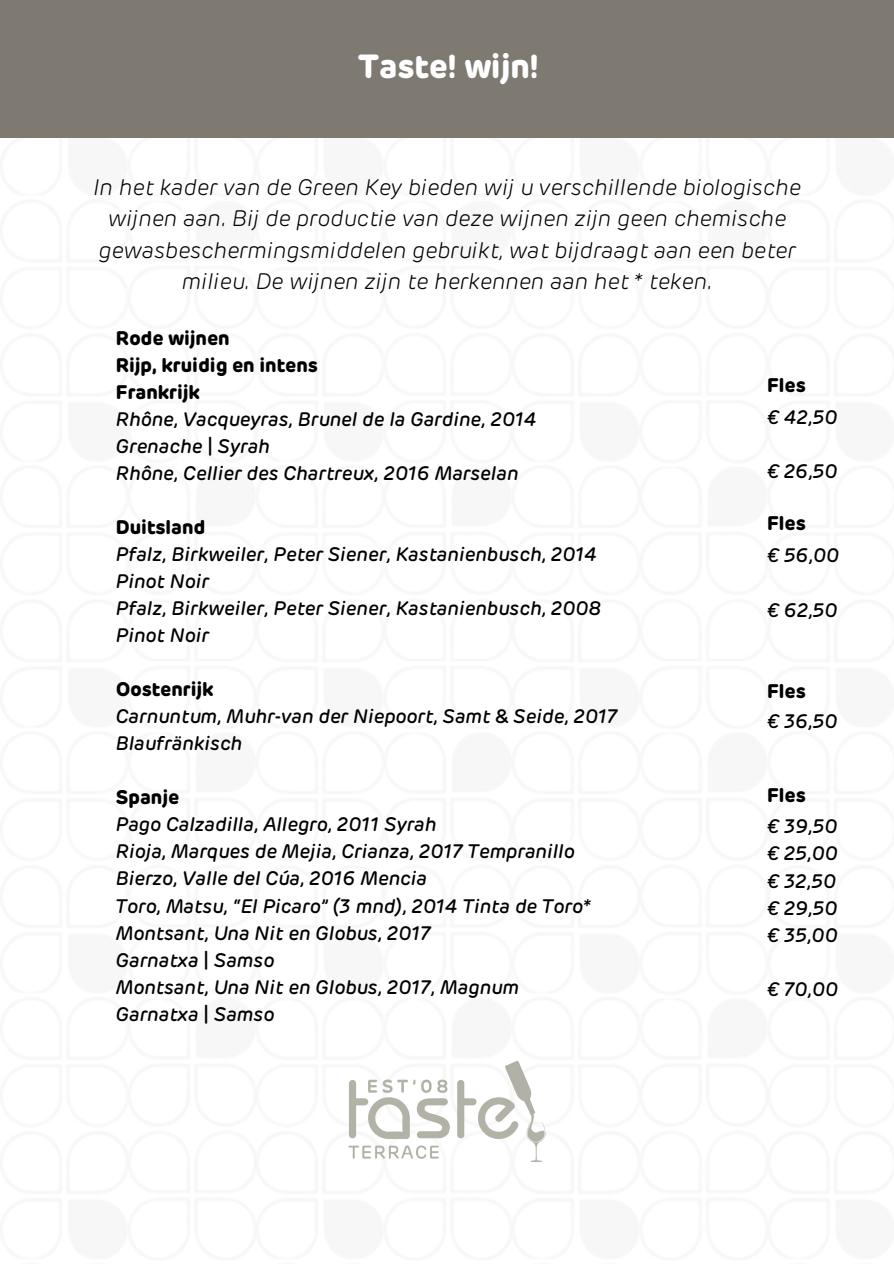
<style>
.page{position:relative;width:894px;height:1264px;background:#fff}
.page>*{position:absolute;margin:0;border:0;box-sizing:border-box;transform-origin:0 0}
.t1{font:700 33.15px "Rubrik";color:#fff}
.t2{font:italic 300 22.5px/31.5px "Rubrik";color:#000;text-align:center}
.t3{font:italic 500 19.5px "Rubrik";color:#000}
.t4{font:700 19.5px "Rubrik";color:#000}
</style>
<div class="page">
<img style="left:348px;top:1060px;width:198px;height:103px">
<div style="left:0;top:0;width:893px;height:137px;background:#7e7971"></div>
<p class="t1" style="left:358px;top:52px;width:182px">Taste! wijn!</p>
<p class="t2" style="left:93px;top:172px;width:708px">In het kader van de Green Key bieden wij u verschillende biologische wijnen aan. Bij de productie van deze wijnen zijn geen chemische gewasbeschermingsmiddelen gebruikt, wat bijdraagt aan een beter milieu. De wijnen zijn te herkennen aan het * teken.</p>
<p class="t4" style="left:116px;top:329px;width:115px">Rode wijnen</p>
<p class="t4" style="left:116px;top:356px;width:203px">Rijp, kruidig en intens</p>
<p class="t4" style="left:116px;top:383px;width:86px">Frankrijk</p>
<p class="t3" style="left:116px;top:410px;width:422px">Rhône, Vacqueyras, Brunel de la Gardine, 2014</p>
<p class="t3" style="left:116px;top:437px;width:156px">Grenache | Syrah</p>
<p class="t3" style="left:116px;top:464px;width:404px">Rhône, Cellier des Chartreux, 2016 Marselan</p>
<p class="t4" style="left:116px;top:518px;width:91px">Duitsland</p>
<p class="t3" style="left:116px;top:545px;width:483px">Pfalz, Birkweiler, Peter Siener, Kastanienbusch, 2014</p>
<p class="t3" style="left:116px;top:572px;width:95px">Pinot Noir</p>
<p class="t3" style="left:116px;top:599px;width:487px">Pfalz, Birkweiler, Peter Siener, Kastanienbusch, 2008</p>
<p class="t3" style="left:116px;top:627px;width:95px">Pinot Noir</p>
<p class="t4" style="left:116px;top:681px;width:99px">Oostenrijk</p>
<p class="t3" style="left:116px;top:708px;width:503px">Carnuntum, Muhr-van der Niepoort, Samt &amp; Seide, 2017</p>
<p class="t3" style="left:116px;top:735px;width:128px">Blaufränkisch</p>
<p class="t4" style="left:116px;top:789px;width:65px">Spanje</p>
<p class="t3" style="left:116px;top:816px;width:322px">Pago Calzadilla, Allegro, 2011 Syrah</p>
<p class="t3" style="left:116px;top:843px;width:460px">Rioja, Marques de Mejia, Crianza, 2017 Tempranillo</p>
<p class="t3" style="left:116px;top:870px;width:313px">Bierzo, Valle del Cúa, 2016 Mencia</p>
<p class="t3" style="left:116px;top:897px;width:476px">Toro, Matsu, “El Picaro” (3 mnd), 2014 Tinta de Toro*</p>
<p class="t3" style="left:116px;top:924px;width:316px">Montsant, Una Nit en Globus, 2017</p>
<p class="t3" style="left:116px;top:951px;width:160px">Garnatxa | Samso</p>
<p class="t3" style="left:116px;top:978px;width:404px">Montsant, Una Nit en Globus, 2017, Magnum</p>
<p class="t3" style="left:116px;top:1005px;width:160px">Garnatxa | Samso</p>
<p class="t4" style="left:766px;top:376px;width:40px">Fles</p>
<p class="t3" style="left:766px;top:409px;width:72px">€ 42,50</p>
<p class="t3" style="left:766px;top:463px;width:72px">€ 26,50</p>
<p class="t4" style="left:766px;top:515px;width:40px">Fles</p>
<p class="t3" style="left:766px;top:547px;width:74px">€ 56,00</p>
<p class="t3" style="left:766px;top:601px;width:72px">€ 62,50</p>
<p class="t4" style="left:766px;top:682px;width:40px">Fles</p>
<p class="t3" style="left:766px;top:713px;width:72px">€ 36,50</p>
<p class="t4" style="left:766px;top:786px;width:40px">Fles</p>
<p class="t3" style="left:766px;top:818px;width:72px">€ 39,50</p>
<p class="t3" style="left:766px;top:845px;width:72px">€ 25,00</p>
<p class="t3" style="left:766px;top:872px;width:70px">€ 32,50</p>
<p class="t3" style="left:766px;top:899px;width:72px">€ 29,50</p>
<p class="t3" style="left:766px;top:926px;width:72px">€ 35,00</p>
<p class="t3" style="left:766px;top:980px;width:73px">€ 70,00</p>
</div>
